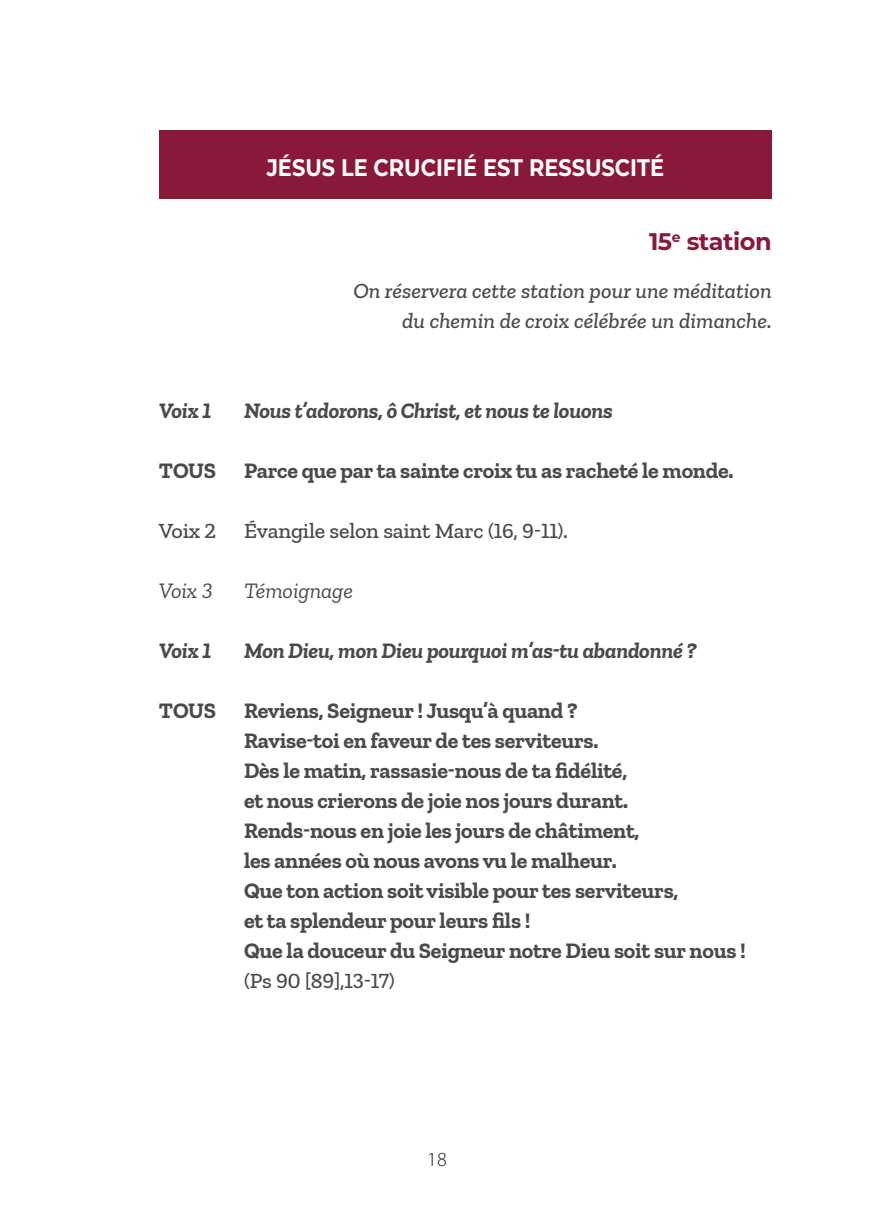
<style>
.page{position:relative;width:874px;height:1225px;background:#fff}
.page>*{position:absolute;margin:0;border:0;box-sizing:border-box;transform-origin:0 0}
.t1{font:700 24px "Montserrat";color:#fff;scale:.87 1}
.t2{font:700 24px "Montserrat";letter-spacing:-.02em;color:#8a1838}
.t3{font:700 22px/30px "Zilla Slab";letter-spacing:-.01em;color:#494a4b}
.t4{font:italic 700 22px "Zilla Slab";letter-spacing:-.01em;color:#494a4b}
.t5{font:italic 500 22px/30px "Zilla Slab";color:#494a4b;text-align:right}
.t6{font:500 22px "Zilla Slab";letter-spacing:-.01em;color:#494a4b}
.t7{font:italic 22px "Zilla Slab";letter-spacing:-.005em;color:#494a4b}
.t8{font:300 20px "Myriad Pro";color:#231f20}
</style>
<div class="page">
<div style="left:159px;top:130px;width:612px;height:68px;background:#8a1838"></div>
<p class="t1" style="left:266px;top:150px;width:458px">JÉSUS LE CRUCIFIÉ EST RESSUSCITÉ</p>
<p class="t2" style="left:648px;top:224px;width:124px">15<sup>e</sup> station</p>
<p class="t5" style="left:353px;top:276px;width:420px">On réservera cette station pour une méditation du chemin de croix célébrée un dimanche.</p>
<p class="t4" style="left:159px;top:398px;width:54px">Voix 1</p>
<p class="t4" style="left:244px;top:398px;width:370px">Nous t’adorons, ô Christ, et nous te louons</p>
<p class="t3" style="left:159px;top:456px;width:59px">TOUS</p>
<p class="t3" style="left:244px;top:456px;width:491px">Parce que par ta sainte croix tu as racheté le monde.</p>
<p class="t6" style="left:159px;top:518px;width:59px">Voix 2</p>
<p class="t6" style="left:244px;top:518px;width:325px">Évangile selon saint Marc (16, 9-11).</p>
<p class="t7" style="left:159px;top:579px;width:55px">Voix 3</p>
<p class="t7" style="left:244px;top:579px;width:110px">Témoignage</p>
<p class="t4" style="left:159px;top:638px;width:54px">Voix 1</p>
<p class="t4" style="left:244px;top:638px;width:454px">Mon Dieu, mon Dieu pourquoi m’as-tu abandonné ?</p>
<p class="t3" style="left:159px;top:696px;width:59px">TOUS</p>
<p class="t3" style="left:244px;top:696px;width:503px">Reviens, Seigneur ! Jusqu’à quand ?<br>Ravise-toi en faveur de tes serviteurs.<br>Dès le matin, rassasie-nous de ta fidélité,<br>et nous crierons de joie nos jours durant.<br>Rends-nous en joie les jours de châtiment,<br>les années où nous avons vu le malheur.<br>Que ton action soit visible pour tes serviteurs,<br>et ta splendeur pour leurs fils !<br>Que la douceur du Seigneur notre Dieu soit sur nous !</p>
<p class="t6" style="left:244px;top:969px;width:152px">(Ps 90 [89],13-17)</p>
<p class="t8" style="left:427px;top:1147px;width:21px">18</p>
</div>
